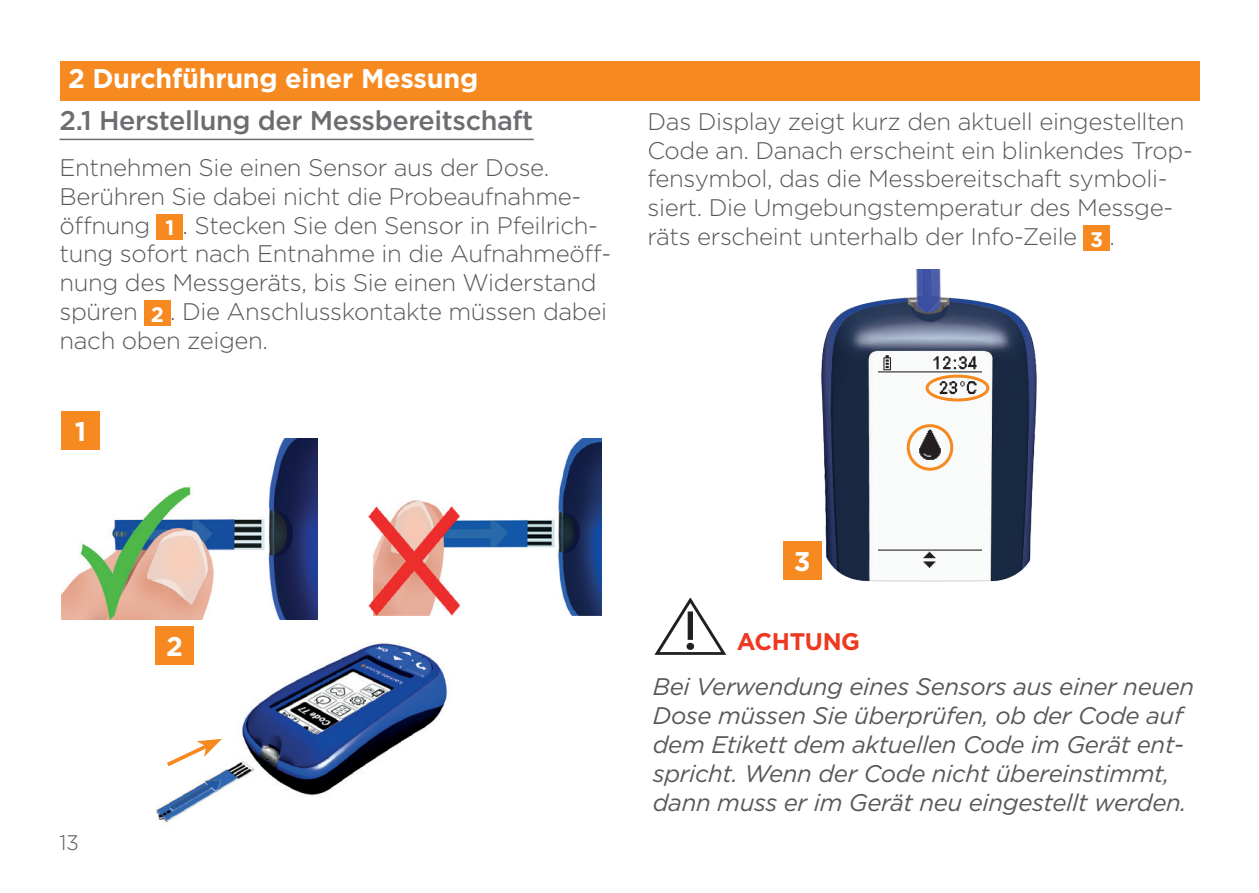
<style>
.page{position:relative;width:1259px;height:893px;background:#fff}
.page>*{position:absolute;margin:0;border:0;box-sizing:border-box;transform-origin:0 0}
.t1{font:500 27px "Gotham";letter-spacing:-.015em;color:#6c6d70}
.t2{font:700 27px "Gotham";letter-spacing:-.01em;color:#fff}
.t3{font:300 24px/28.8px "Gotham";letter-spacing:-.015em;color:#57585a}
.t4{font:italic 24px/28.8px "Gotham";letter-spacing:-.015em;color:#57585a}
.t5{font:700 24px "Gotham";letter-spacing:-.015em;color:#ef3822}
.t6{font:300 21px "Gotham";color:#57585a}
.s1{font-weight:700;font-size:21px;color:#fff}
</style>
<div class="page">
<div style="left:60px;top:61px;width:1139px;height:39px;background:#f6891f"></div>
<hr style="left:60px;top:139px;width:474px;height:1px;background:#6c6d70">
<div style="left:157px;top:214px;width:26px;height:26px;background:#f6891f"></div>
<div style="left:144px;top:300px;width:26px;height:26px;background:#f6891f"></div>
<div style="left:783px;top:541px;width:38px;height:39px;background:#f6891f"></div>
<img style="left:821px;top:270px;width:216px;height:312px">
<img style="left:878px;top:354px;width:103px;height:215px">
<div style="left:906px;top:424px;width:47px;height:47px;border:3px solid #f6891f;border-radius:50%"></div>
<div style="left:925px;top:375px;width:64px;height:26px;border:3px solid #f6891f;border-radius:50%"></div>
<div style="left:1083px;top:225px;width:26px;height:26px;background:#f6891f"></div>
<img style="left:654px;top:598px;width:73px;height:57px">
<img style="left:156px;top:642px;width:291px;height:180px">
<svg style="left:163px;top:739px;width:59px;height:30px"></svg>
<div style="left:155px;top:626px;width:39px;height:39px;background:#f6891f"></div>
<img style="left:369px;top:439px;width:232px;height:177px">
<img style="left:61px;top:439px;width:256px;height:181px">
<div style="left:61px;top:411px;width:39px;height:38px;background:#f6891f"></div>
<p class="t2" style="left:68px;top:61px;width:412px">2 Durchführung einer Messung</p>
<p class="t1" style="left:60px;top:103px;width:475px">2.1 Herstellung der Messbereitschaft</p>
<p class="t3" style="left:60px;top:152px;width:553px">Entnehmen Sie einen Sensor aus der Dose.<br>Berühren Sie dabei nicht die Probeaufnahme&shy;öffnung <span class="s1">1</span> . Stecken Sie den Sensor in Pfeilrich&shy;tung sofort nach Entnahme in die Aufnahmeöff&shy;nung des Messgeräts, bis Sie einen Widerstand spüren <span class="s1">2</span> . Die Anschlusskontakte müssen dabei nach oben zeigen.</p>
<p class="t2" style="left:75px;top:413px;width:13px">1</p>
<p class="t3" style="left:647px;top:106px;width:547px">Das Display zeigt kurz den aktuell eingestellten Code an. Danach erscheint ein blinkendes Trop&shy;fensymbol, das die Messbereitschaft symboli&shy;siert. Die Umgebungstemperatur des Messge&shy;räts erscheint unterhalb der Info-Zeile <span class="s1">3</span> .</p>
<p class="t6" style="left:60px;top:830px;width:21px">13</p>
<p class="t2" style="left:166px;top:629px;width:18px">2</p>
<p class="t2" style="left:794px;top:544px;width:18px">3</p>
<p class="t5" style="left:737px;top:625px;width:125px">ACHTUNG</p>
<p class="t4" style="left:653px;top:672px;width:543px">Bei Verwendung eines Sensors aus einer neuen Dose müssen Sie überprüfen, ob der Code auf dem Etikett dem aktuellen Code im Gerät ent&shy;spricht. Wenn der Code nicht übereinstimmt, dann muss er im Gerät neu eingestellt werden.</p>
</div>
